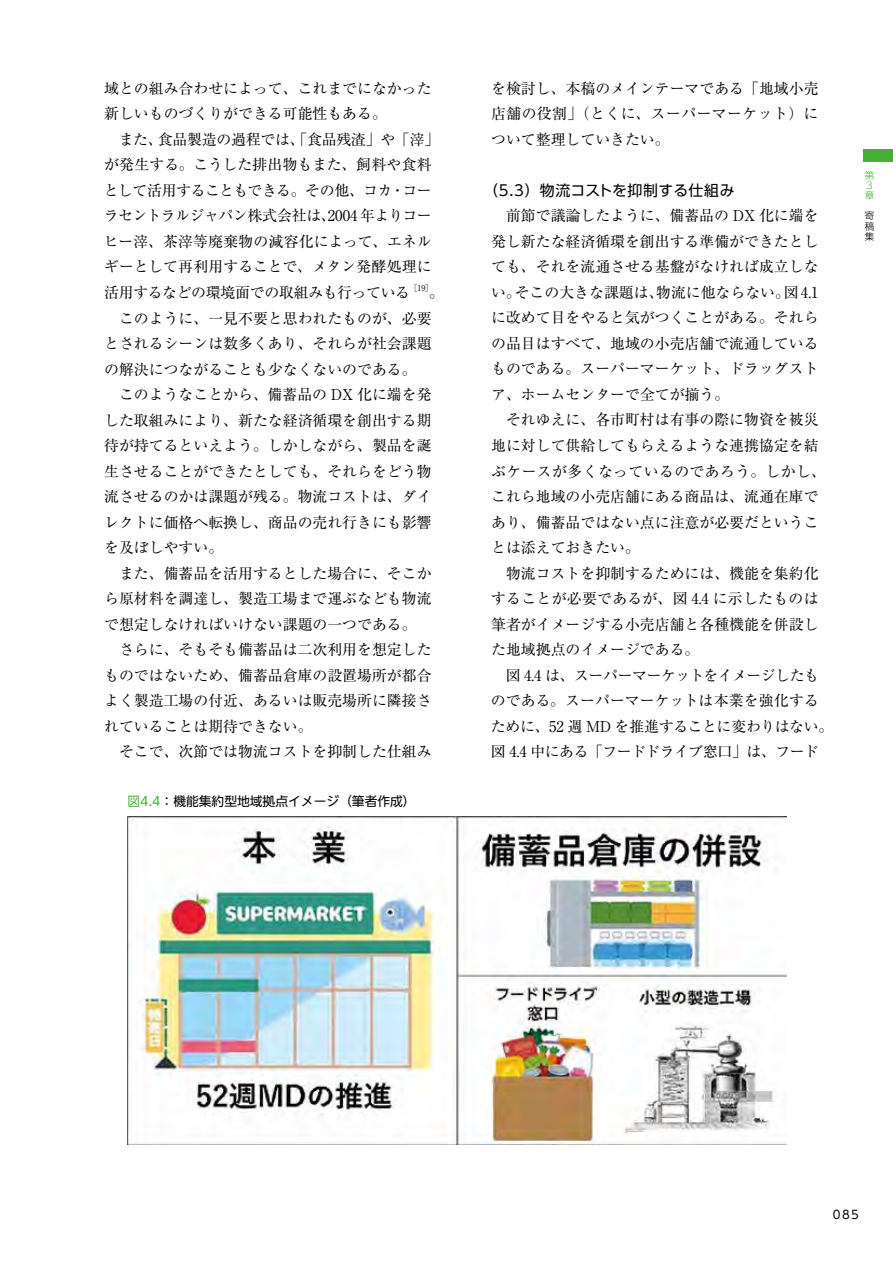
<style>
.page{position:relative;width:893px;height:1263px;background:#fff}
.page>*{position:absolute;margin:0;border:0;box-sizing:border-box;transform-origin:0 0}
.t1{font:14.85px/25.5px "Ryumin Pr 6 N";color:#000}
.t2{font:14.85px/25.5px "Ryumin Pr 6 N";letter-spacing:-.02em;color:#000}
.t3{font:14.85px "UD Shin Go Pr 6 N";letter-spacing:.015em;color:#000}
.t4{font:12.75px "UD Shin Go NT Pr 6 N";color:#000}
.t5{font:11.7px "UD Shin Go NT Pr 6 N";color:#000}
.t6{font:300 9.6px/10.4px "UD Shin Go NT Pr 6 N";color:#45b035}
.t7{font:300 9.6px/10.8px "UD Shin Go NT Pr 6 N";color:#000;text-align:justify}
.t8{font:8.1px "Ryumin Pr 6 N";color:#000}
.s1{color:#45b035}
</style>
<div class="page">
<img style="left:128px;top:816px;width:659px;height:329px">
<div style="left:863px;top:149px;width:30px;height:13px;background:#45b035"></div>
<p class="t1" style="left:104px;top:75px;width:329px">域との組み合わせによって、これまでになかった新しいものづくりができる可能性もある。</p>
<p class="t1" style="left:104px;top:126px;width:337px;text-indent:15px">また、食品製造の過程では、「食品残渣」や「滓」が発生する。こうした排出物もまた、飼料や食料として活用することもできる。その他、コカ・コーラセントラルジャパン株式会社は、2004 年よりコーヒー滓、茶滓等廃棄物の減容化によって、エネルギーとして再利用することで、メタン発酵処理に活用するなどの環境面での取組みも行っている</p>
<p class="t8" style="left:410px;top:281px;width:25px">［19］</p>
<p class="t1" style="left:429px;top:279px;width:16px">。</p>
<p class="t1" style="left:119px;top:304px;width:314px">このように、一見不要と思われたものが、必要</p>
<p class="t1" style="left:104px;top:330px;width:329px">とされるシーンは数多くあり、それらが社会課題</p>
<p class="t1" style="left:104px;top:355px;width:314px">の解決につながることも少なくないのである。</p>
<p class="t1" style="left:119px;top:381px;width:314px">このようなことから、備蓄品の DX 化に端を発</p>
<p class="t1" style="left:104px;top:406px;width:329px">した取組みにより、新たな経済循環を創出する期</p>
<p class="t1" style="left:104px;top:432px;width:329px">待が持てるといえよう。しかしながら、製品を誕</p>
<p class="t1" style="left:104px;top:457px;width:329px">生させることができたとしても、それらをどう物</p>
<p class="t1" style="left:104px;top:483px;width:329px">流させるのかは課題が残る。物流コストは、ダイ</p>
<p class="t1" style="left:104px;top:508px;width:329px">レクトに価格へ転換し、商品の売れ行きにも影響</p>
<p class="t1" style="left:104px;top:534px;width:121px">を及ぼしやすい。</p>
<p class="t1" style="left:119px;top:559px;width:314px">また、備蓄品を活用するとした場合に、そこか</p>
<p class="t1" style="left:104px;top:585px;width:329px">ら原材料を調達し、製造工場まで運ぶなども物流</p>
<p class="t1" style="left:104px;top:610px;width:314px">で想定しなければいけない課題の一つである。</p>
<p class="t1" style="left:119px;top:636px;width:314px">さらに、そもそも備蓄品は二次利用を想定した</p>
<p class="t1" style="left:104px;top:662px;width:329px">ものではないため、備蓄品倉庫の設置場所が都合</p>
<p class="t1" style="left:104px;top:687px;width:329px">よく製造工場の付近、あるいは販売場所に隣接さ</p>
<p class="t1" style="left:104px;top:713px;width:210px">れていることは期待できない。</p>
<p class="t1" style="left:119px;top:738px;width:314px">そこで、次節では物流コストを抑制した仕組み</p>
<p class="t4" style="left:128px;top:791px;width:290px"><span class="s1">図4.4</span>：機能集約型地域拠点イメージ（筆者作成）</p>
<p class="t1" style="left:491px;top:75px;width:329px;text-align:justify">を検討し、本稿のメインテーマである「地域小売店舗の役割」（とくに、スーパーマーケット）について整理していきたい。</p>
<p class="t3" style="left:483px;top:178px;width:253px">（5.3）物流コストを抑制する仕組み</p>
<p class="t1" style="left:491px;top:202px;width:329px;text-align:justify;text-indent:15px">前節で議論したように、備蓄品の DX 化に端を発し新たな経済循環を創出する準備ができたとしても、それを流通させる基盤がなければ成立しない。そこの大きな課題は、物流に他ならない。図4.1に改めて目をやると気がつくことがある。それらの品目はすべて、地域の小売店舗で流通しているものである。スーパーマーケット、ドラッグストア、ホームセンターで全てが揃う。</p>
<p class="t1" style="left:491px;top:406px;width:336px;text-indent:15px">それゆえに、各市町村は有事の際に物資を被災地に対して供給してもらえるような連携協定を結ぶケースが多くなっているのであろう。しかし、これら地域の小売店舗にある商品は、流通在庫であり、備蓄品ではない点に注意が必要だということは添えておきたい。</p>
<p class="t1" style="left:491px;top:559px;width:329px;text-align:justify;text-indent:15px">物流コストを抑制するためには、機能を集約化することが必要であるが、図 4.4 に示したものは筆者がイメージする小売店舗と各種機能を併設した地域拠点のイメージである。</p>
<p class="t2" style="left:491px;top:661px;width:344px;text-indent:15px">図 4.4 は、スーパーマーケットをイメージしたものである。スーパーマーケットは本業を強化するために、52 週 MD を推進することに変わりはない。図 4.4 中にある「フードドライブ窓口」は、フード</p>
<p class="t6" style="left:865px;top:169px;width:11px">第<br>３章</p>
<p class="t7" style="left:865px;top:209px;width:11px">寄稿集</p>
<p class="t5" style="left:833px;top:1204px;width:28px">085</p>
</div>
